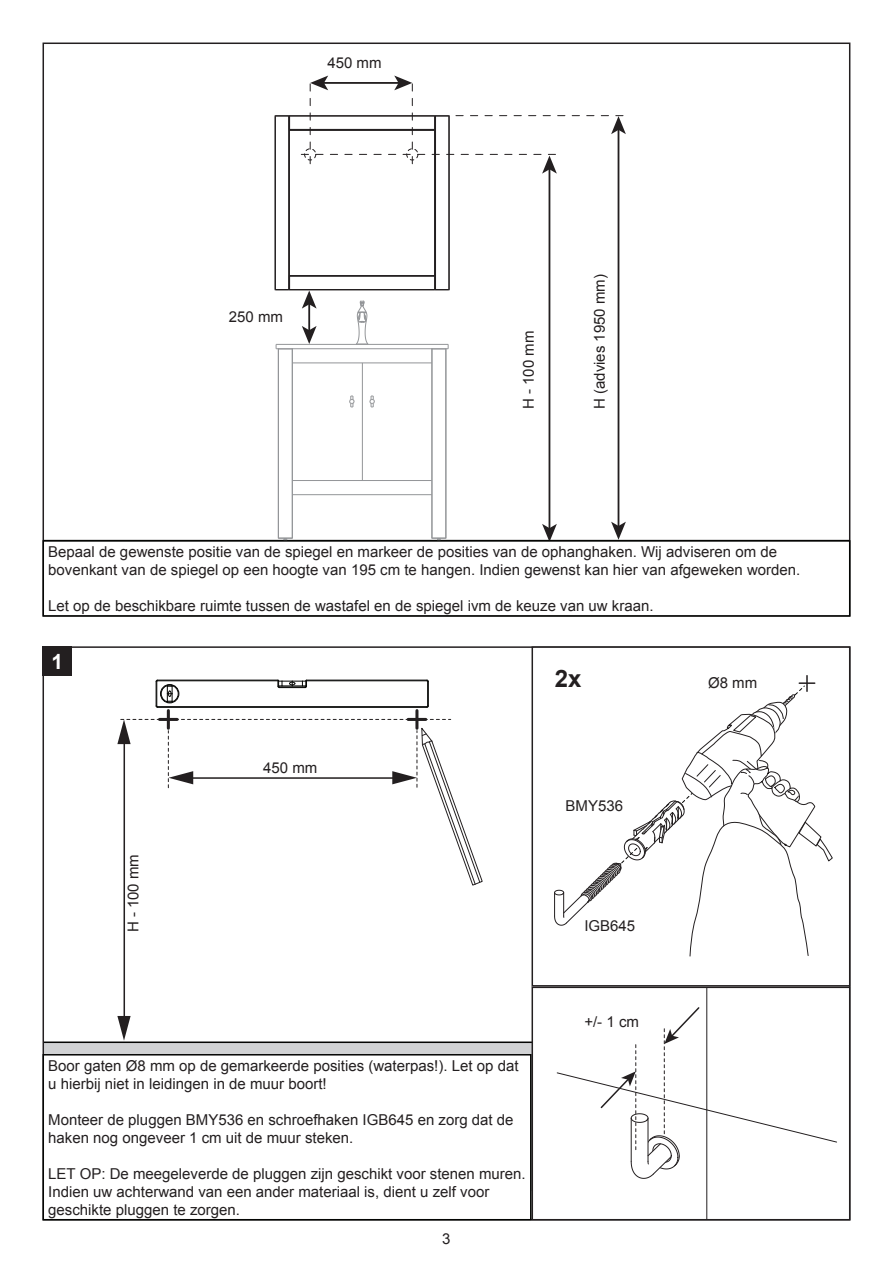
<style>
.page{position:relative;width:893px;height:1263px;background:#fff}
.page>*{position:absolute;margin:0;border:0;box-sizing:border-box;transform-origin:0 0}
.t1{font:700 24px "Arial";color:#231f20}
.t2{font:700 21px "Arial";color:#fff}
.t3{font:15px/18px "Arial";color:#231f20}
</style>
<div class="page">
<div style="left:43px;top:1042px;width:756px;height:148px;background:#d1d2d4"></div>
<hr style="left:43px;top:1041px;width:741px;height:2px;background:#040503">
<hr style="left:124px;top:740px;width:1px;height:280px;background:#231f20">
<svg style="left:117px;top:1016px;width:14px;height:25px"></svg>
<hr style="left:157px;top:680px;width:121px;height:1px;background:#040503">
<hr style="left:306px;top:680px;width:121px;height:1px;background:#040503">
<svg style="left:155px;top:679px;width:3px;height:29px"></svg>
<hr style="left:157px;top:706px;width:270px;height:1px;background:#040503">
<hr style="left:157px;top:707px;width:270px;height:1px;background:#040503">
<div style="left:160px;top:684px;width:19px;height:19px;border:1px solid #040503;border-radius:50%"></div>
<div style="left:161px;top:685px;width:18px;height:17px;border:1px solid #040503;border-radius:50%"></div>
<svg style="left:426px;top:679px;width:3px;height:29px"></svg>
<svg style="left:167px;top:685px;width:6px;height:17px"></svg>
<svg style="left:277px;top:679px;width:30px;height:9px"></svg>
<hr style="left:160px;top:718px;width:17px;height:3px;background:#231f20">
<hr style="left:167px;top:711px;width:3px;height:17px;background:#231f20">
<hr style="left:408px;top:718px;width:18px;height:3px;background:#231f20">
<hr style="left:415px;top:711px;width:3px;height:17px;background:#231f20">
<hr style="left:289px;top:130px;width:146px;height:1px;background:#231f20">
<hr style="left:434px;top:130px;width:1px;height:146px;background:#231f20">
<hr style="left:449px;top:116px;width:1px;height:173px;background:#231f20">
<hr style="left:448px;top:116px;width:1px;height:173px;background:#231f20">
<hr style="left:435px;top:116px;width:1px;height:173px;background:#231f20">
<hr style="left:275px;top:116px;width:1px;height:173px;background:#231f20">
<hr style="left:288px;top:116px;width:1px;height:173px;background:#231f20">
<hr style="left:289px;top:116px;width:1px;height:173px;background:#231f20">
<hr style="left:290px;top:129px;width:145px;height:1px;background:#231f20">
<hr style="left:290px;top:115px;width:145px;height:1px;background:#231f20">
<hr style="left:290px;top:116px;width:145px;height:1px;background:#231f20">
<svg style="left:274px;top:115px;width:16px;height:16px"></svg>
<hr style="left:290px;top:276px;width:145px;height:1px;background:#231f20">
<hr style="left:290px;top:275px;width:145px;height:1px;background:#231f20">
<hr style="left:290px;top:290px;width:145px;height:1px;background:#231f20">
<hr style="left:290px;top:289px;width:145px;height:1px;background:#231f20">
<svg style="left:274px;top:275px;width:16px;height:16px"></svg>
<svg style="left:434px;top:275px;width:16px;height:16px"></svg>
<hr style="left:292px;top:480px;width:140px;height:1px;background:#939598">
<hr style="left:292px;top:494px;width:140px;height:1px;background:#939598">
<hr style="left:276px;top:344px;width:172px;height:1px;background:#939598">
<hr style="left:276px;top:348px;width:172px;height:1px;background:#939598">
<hr style="left:292px;top:349px;width:1px;height:189px;background:#939598">
<hr style="left:278px;top:349px;width:1px;height:189px;background:#939598">
<svg style="left:278px;top:537px;width:15px;height:3px"></svg>
<hr style="left:445px;top:349px;width:1px;height:189px;background:#939598">
<hr style="left:446px;top:349px;width:1px;height:189px;background:#939598">
<hr style="left:431px;top:349px;width:1px;height:189px;background:#939598">
<hr style="left:432px;top:349px;width:1px;height:189px;background:#939598">
<svg style="left:431px;top:537px;width:16px;height:3px"></svg>
<hr style="left:292px;top:362px;width:140px;height:1px;background:#939598">
<svg style="left:431px;top:344px;width:18px;height:6px"></svg>
<svg style="left:276px;top:344px;width:17px;height:6px"></svg>
<svg style="left:355px;top:300px;width:14px;height:44px"></svg>
<hr style="left:362px;top:363px;width:1px;height:117px;background:#939598">
<svg style="left:349px;top:396px;width:5px;height:12px"></svg>
<svg style="left:370px;top:396px;width:5px;height:12px"></svg>
<hr style="left:549px;top:168px;width:1px;height:361px;background:#231f20">
<svg style="left:542px;top:524px;width:15px;height:16px"></svg>
<hr style="left:618px;top:129px;width:1px;height:398px;background:#231f20">
<svg style="left:611px;top:522px;width:15px;height:18px"></svg>
<hr style="left:308px;top:303px;width:2px;height:28px;background:#231f20">
<svg style="left:302px;top:290px;width:15px;height:19px"></svg>
<svg style="left:302px;top:326px;width:15px;height:18px"></svg>
<svg style="left:301px;top:76px;width:325px;height:98px"></svg>
<div style="left:304px;top:148px;width:12px;height:12px;border:1px dashed #231f20;border-radius:50%"></div>
<div style="left:406px;top:148px;width:12px;height:12px;border:1px dashed #231f20;border-radius:50%"></div>
<div style="left:43px;top:646px;width:29px;height:30px;background:#231f20"></div>
<div style="left:43px;top:540px;width:807px;height:77px;border:2px solid #040503"></div>
<svg style="left:117px;top:719px;width:366px;height:167px"></svg>
<div style="left:531px;top:646px;width:319px;height:340px;border:2px solid #231f20"></div>
<div style="left:532px;top:987px;width:318px;height:233px;background:#fff"></div>
<hr style="left:706px;top:987px;width:1px;height:233px;background:#231f20">
<svg style="left:557px;top:1006px;width:280px;height:173px"></svg>
<div style="left:531px;top:986px;width:319px;height:234px;border:2px solid #231f20"></div>
<div style="left:43px;top:1055px;width:488px;height:165px;background:#fff"></div>
<div style="left:43px;top:1054px;width:488px;height:166px;border:2px solid #040503"></div>
<svg style="left:552px;top:675px;width:281px;height:311px"></svg>
<p class="t3" style="left:327px;top:54px;width:56px">450 mm</p>
<p class="t3" style="left:229px;top:308px;width:56px">250 mm</p>
<p class="t3" style="left:520px;top:409px;width:80px;rotate:-90deg">H - 100 mm</p>
<p class="t3" style="left:591px;top:409px;width:137px;rotate:-90deg">H (advies 1950 mm)</p>
<p class="t3" style="left:48px;top:543px;width:754px">Bepaal de gewenste positie van de spiegel en markeer de posities van de ophanghaken. Wij adviseren om de bovenkant van de spiegel op een hoogte van 195 cm te hangen. Indien gewenst kan hier van afgeweken worden.</p>
<p class="t3" style="left:48px;top:597px;width:607px">Let op de beschikbare ruimte tussen de wastafel en de spiegel ivm de keuze van uw kraan.</p>
<h2 class="t2" style="left:52px;top:647px;width:13px">1</h2>
<p class="t3" style="left:124px;top:932px;width:80px;rotate:-90deg">H - 100 mm</p>
<p class="t3" style="left:263px;top:759px;width:56px">450 mm</p>
<h1 class="t1" style="left:555px;top:663px;width:28px">2x</h1>
<p class="t3" style="left:566px;top:797px;width:59px">BMY536</p>
<p class="t3" style="left:584px;top:917px;width:52px">IGB645</p>
<p class="t3" style="left:48px;top:1056px;width:472px">Boor gaten Ø8 mm op de gemarkeerde posities (waterpas!). Let op dat u hierbij niet in leidingen in de muur boort!</p>
<p class="t3" style="left:48px;top:1110px;width:467px">Monteer de pluggen BMY536 en schroefhaken IGB645 en zorg dat de haken nog ongeveer 1 cm uit de muur steken.</p>
<p class="t3" style="left:48px;top:1164px;width:479px">LET OP: De meegeleverde de pluggen zijn geschikt voor stenen muren.<br>Indien uw achterwand van een ander materiaal is, dient u zelf voor geschikte pluggen te zorgen.</p>
<p class="t3" style="left:442px;top:1230px;width:10px">3</p>
<p class="t3" style="left:584px;top:1013px;width:56px">+/- 1 cm</p>
<p class="t3" style="left:708px;top:674px;width:51px">Ø8 mm</p>
</div>
